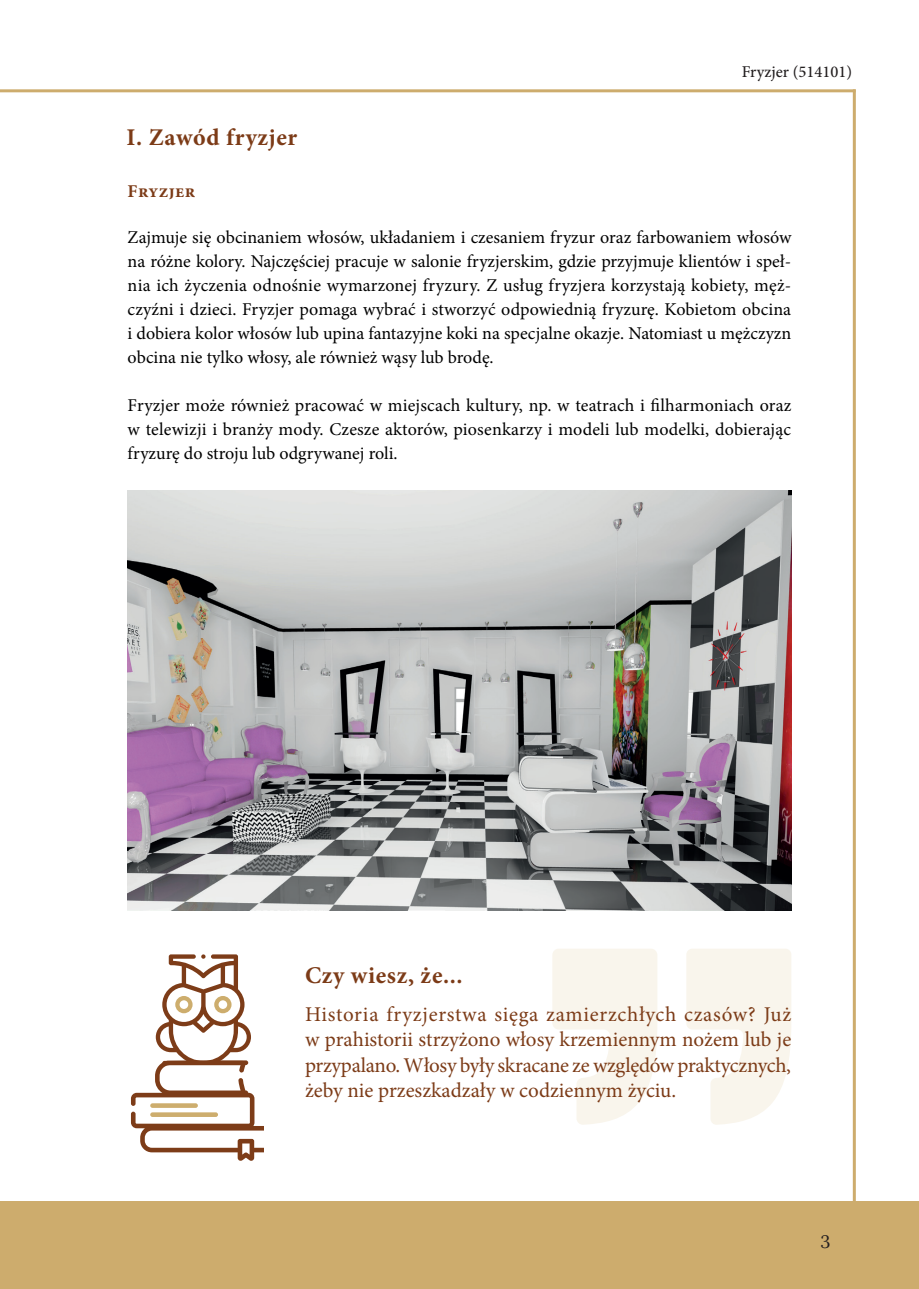
<style>
.page{position:relative;width:919px;height:1289px;background:#fff}
.page>*{position:absolute;margin:0;border:0;box-sizing:border-box;transform-origin:0 0}
.t1{font:700 24px "Minion Pro";letter-spacing:.03em;color:#7c3b17}
.t2{font:21px/25.2px "Minion Pro";color:#7c3b17;text-align:justify}
.t3{font:18px/24px "Minion Pro";color:#000001;text-align:justify}
.t4{font:700 18px "Minion Pro";letter-spacing:.025em;color:#7c3b17}
.t5{font:18px "Lora";color:#231f20}
.t6{font:500 16.5px "Minion Pro";color:#231f20}
</style>
<div class="page">
<div style="left:0;top:1201px;width:918px;height:87px;background:#cdac6d"></div>
<hr style="left:852px;top:89px;width:3px;height:1114px;background:#cdac6d">
<hr style="left:0;top:89px;width:855px;height:3px;background:#cdac6d">
<svg style="left:552px;top:949px;width:105px;height:175px"></svg>
<svg style="left:686px;top:949px;width:105px;height:175px"></svg>
<img style="left:128px;top:490px;width:663px;height:420px">
<svg style="left:131px;top:954px;width:133px;height:206px"></svg>
<h1 class="t1" style="left:127px;top:120px;width:172px">I. Zawód fryzjer</h1>
<p class="t4" style="left:128px;top:178px;width:69px">Fryzjer</p>
<p class="t6" style="left:741px;top:61px;width:112px">Fryzjer (514101)</p>
<p class="t3" style="left:128px;top:225px;width:665px">Zajmuje się obcinaniem włosów, układaniem i czesaniem fryzur oraz farbowaniem włosów na różne kolory. Najczęściej pracuje w salonie fryzjerskim, gdzie przyjmuje klientów i speł&shy;nia ich życzenia odnośnie wymarzonej fryzury. Z usług fryzjera korzystają kobiety, męż&shy;czyźni i dzieci. Fryzjer pomaga wybrać i stworzyć odpowiednią fryzurę. Kobietom obcina i dobiera kolor włosów lub upina fantazyjne koki na specjalne okazje. Natomiast u mężczyzn obcina nie tylko włosy, ale również wąsy lub brodę.</p>
<p class="t3" style="left:128px;top:393px;width:665px">Fryzjer może również pracować w miejscach kultury, np. w teatrach i filharmoniach oraz w telewizji i branży mody. Czesze aktorów, piosenkarzy i modeli lub modelki, dobierając fryzurę do stroju lub odgrywanej roli.</p>
<h1 class="t1" style="left:305px;top:958px;width:159px">Czy wiesz, że...</h1>
<p class="t2" style="left:305px;top:1001px;width:487px">Historia fryzjerstwa sięga zamierzchłych czasów? Już w prahistorii strzyżono włosy krzemiennym nożem lub je przypalano. Włosy były skracane ze względów praktycznych, żeby nie przeszkadzały w codziennym życiu.</p>
<p class="t5" style="left:820px;top:1227px;width:12px">3</p>
</div>
